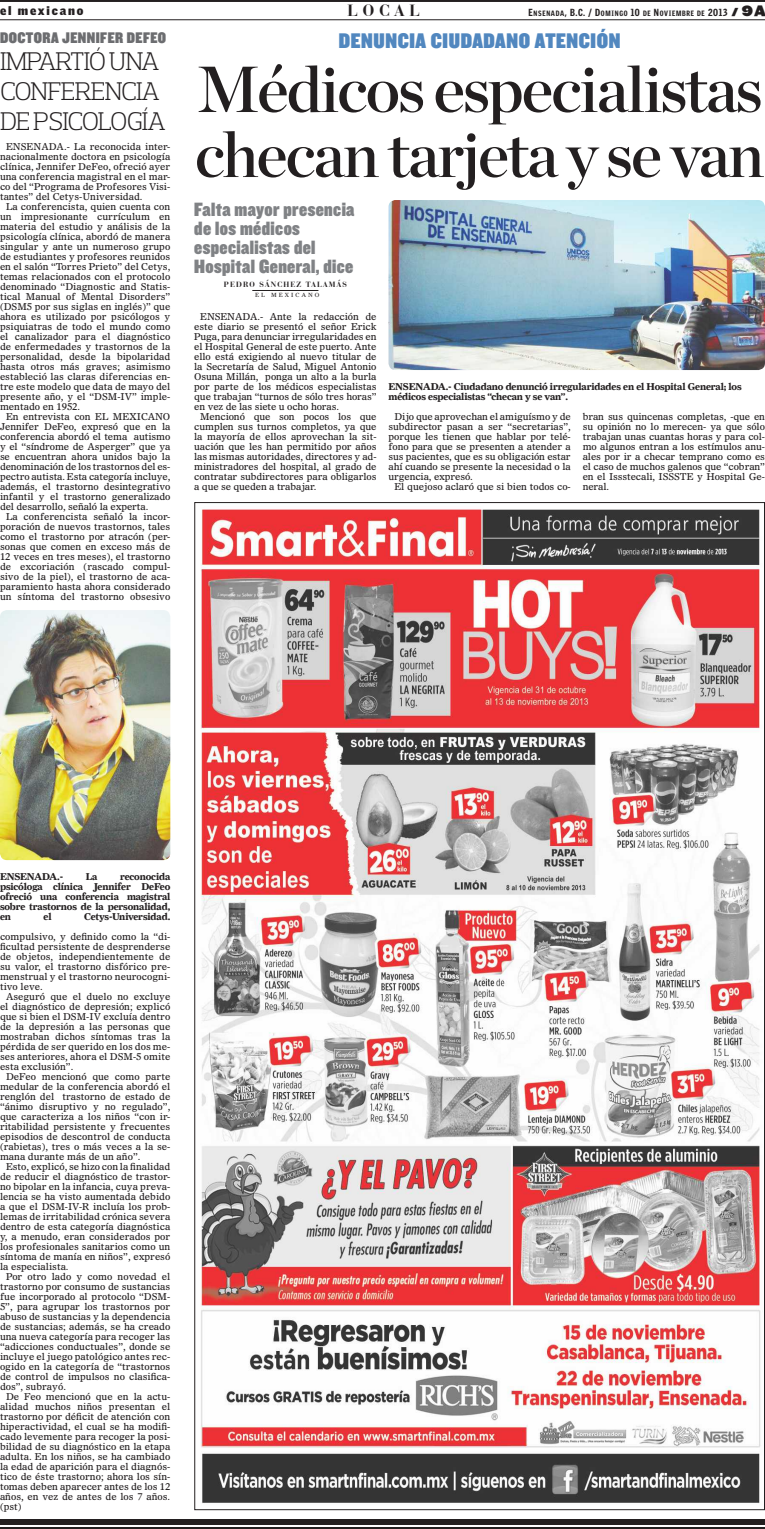
<style>
.page{position:relative;width:765px;height:1529px;background:#fff}
.page>*{position:absolute;margin:0;border:0;box-sizing:border-box;transform-origin:0 0}
.t1{font:65px "Chronicle Display Semi";letter-spacing:-.03em;color:#231f20}
.t2{font:64px "Chronicle Display Semi";letter-spacing:-.03em;color:#231f20}
.t3{font:300 26px/30px "Prelo Slab";letter-spacing:-.035em;color:#231f20}
.t4{font:22px "Knockout 90 Ultmt Welterwt";letter-spacing:.03em;color:#5187bf}
.t5{font:20px/19px "Knockout 90 Ultmt Welterwt";letter-spacing:.02em;color:#808285}
.t6{font:700 17px "Bauer Bodoni BT";letter-spacing:.3em;color:#231f20}
.t7{font:16px "Knockout 90 Ultmt Welterwt";letter-spacing:.03em;color:#6c6d70}
.t8{font:900 12px "Griffith Gothic";letter-spacing:.15em;color:#231f20}
.t9{font:700 10px/10px "Farnham Display";letter-spacing:-.01em;color:#231f20}
.t10{font:9.5px/10px "Olympian LT Std";color:#231f20;text-align:justify}
.t11{font:700 8px "Bauer Bodoni BT";letter-spacing:.15em;color:#231f20}
.t12{font:900 7.5px "Griffith Gothic Cond";letter-spacing:.095em;color:#231f20}
.t13{font:6px "Farnham Display";letter-spacing:.345em;color:#231f20}
.s1{font-size:10px}
.s2{font-family:"Champion HTF Heavyweight";font-weight:400;font-size:10px}
.s3{font-family:"Champion HTF Heavyweight";font-weight:400;font-size:13px}
</style>
<div class="page">
<hr style="left:0;top:19px;width:765px;height:1px;background:#231f20">
<hr style="left:0;top:0;width:765px;height:2px;background:#231f20">
<div style="left:0;top:1519px;width:765px;height:6px;background:#231f20"></div>
<hr style="left:0;top:1527px;width:765px;height:2px;background:#231f20">
<hr style="left:252px;top:290px;width:66px;height:1px;background:#231f20">
<img style="left:388px;top:200px;width:377px;height:170px;border-radius:7px">
<img style="left:0;top:610px;width:170px;height:250px;border-radius:7px">
<img style="left:200px;top:509px;width:561px;height:994px">
<p class="t8" style="left:0;top:3px;width:85px">el mexicano</p>
<h3 class="t6" style="left:347px;top:-1px;width:74px">LOCAL</h3>
<p class="t12" style="left:529px;top:9px;width:239px"><span class="s1">E</span>NSENADA<span class="s1">, B.C. / D</span>OMINGO <span class="s1">10</span> DE <span class="s1">N</span>OVIEMBRE DE <span class="s1">2013</span> <span class="s2">/</span> <span class="s3">9A</span></p>
<h3 class="t7" style="left:0;top:27px;width:168px">Doctora Jennifer DeFeo</h3>
<h3 class="t3" style="left:0;top:46px;width:167px">IMPARTIÓ UNA<br>CONFERENCIA<br>DE PSICOLOGÍA</h3>
<p class="t10" style="left:0;top:141px;width:172px;text-indent:6px">ENSENADA.- La reconocida inter&shy;nacionalmente doctora en psicología clínica, Jennifer DeFeo, ofreció ayer una conferencia magistral en el mar&shy;co del “Programa de Profesores Visi&shy;tantes” del Cetys-Universidad.</p>
<p class="t10" style="left:0;top:201px;width:172px;text-indent:6px">La conferencista, quien cuenta con un impresionante currículum en materia del estudio y análisis de la psicología clínica, abordó de manera singular y ante un numeroso grupo de estudiantes y profesores reunidos en el salón “Torres Prieto” del Cetys, temas relacionados con el protocolo denominado “Diagnostic and Statis&shy;tical Manual of Mental Disorders” (DSM5 por sus siglas en inglés)” que ahora es utilizado por psicólogos y psiquiatras de todo el mundo como el canalizador para el diagnóstico de enfermedades y trastornos de la personalidad, desde la bipolaridad hasta otros más graves; asimismo estableció las claras diferencias en&shy;tre este modelo que data de mayo del presente año, y el “DSM-IV” imple&shy;mentado en 1952.</p>
<p class="t10" style="left:0;top:411px;width:172px;text-indent:6px">En entrevista con EL MEXICANO Jennifer DeFeo, expresó que en la conferencia abordó el tema autismo y el “síndrome de Asperger” que ya se encuentran ahora unidos bajo la denominación de los trastornos del es&shy;pectro autista. Esta categoría incluye, además, el trastorno desintegrativo infantil y el trastorno generalizado del desarrollo, señaló la experta.</p>
<p class="t10" style="left:0;top:511px;width:172px;text-indent:6px">La conferencista señaló la incor&shy;poración de nuevos trastornos, tales como el trastorno por atracón (per&shy;sonas que comen en exceso más de 12 veces en tres meses), el trastorno de excoriación (rascado compul&shy;sivo de la piel), el trastorno de aca&shy;paramiento hasta ahora considerado un síntoma del trastorno obsesivo</p>
<h3 class="t4" style="left:339px;top:25px;width:283px">Denuncia ciudadano atención</h3>
<h1 class="t1" style="left:196px;top:38px;width:568px">Médicos especialistas</h1>
<h2 class="t2" style="left:195px;top:104px;width:571px">checan tarjeta y se van</h2>
<h3 class="t5" style="left:194px;top:199px;width:162px">Falta mayor presencia de los médicos especialistas del<br>Hospital General, dice</h3>
<p class="t11" style="left:224px;top:279px;width:124px">PEDRO SÁNCHEZ TALAMÁS</p>
<p class="t13" style="left:255px;top:291px;width:66px">EL MEXICANO</p>
<p class="t10" style="left:194px;top:311px;width:184px;text-indent:6px">ENSENADA.- Ante la redacción de este diario se presentó el señor Erick Puga, para denunciar irregularidades en el Hospital General de este puerto. Ante ello está exigiendo al nuevo titular de la Secretaría de Salud, Miguel Antonio Osuna Millán, ponga un alto a la burla por parte de los médicos especialistas que trabajan “turnos de sólo tres horas” en vez de las siete u ocho horas.</p>
<p class="t10" style="left:194px;top:411px;width:184px;text-indent:6px">Mencionó que son pocos los que cumplen sus turnos completos, ya que la mayoría de ellos aprovechan la sit&shy;uación que les han permitido por años las mismas autoridades, directores y ad&shy;ministradores del hospital, al grado de contratar subdirectores para obligarlos a que se queden a trabajar.</p>
<p class="t9" style="left:388px;top:381px;width:355px">ENSENADA.- Ciudadano denunció irregularidades en el Hospital General; los médicos especialistas “checan y se van”.</p>
<p class="t10" style="left:388px;top:411px;width:184px;text-indent:6px">Dijo que aprovechan el amiguísmo y de subdirector pasan a ser “secretarias”, porque les tienen que hablar por telé&shy;fono para que se presenten a atender a sus pacientes, que es su obligación estar ahí cuando se presente la necesidad o la urgencia, expresó.</p>
<p class="t10" style="left:394px;top:481px;width:178px">El quejoso aclaró que si bien todos co-</p>
<p class="t10" style="left:583px;top:411px;width:184px">bran sus quincenas completas, -que en su opinión no lo merecen- ya que sólo trabajan unas cuantas horas y para col&shy;mo algunos entran a los estímulos anu&shy;ales por ir a checar temprano como es el caso de muchos galenos que “cobran” en el Issstecali, ISSSTE y Hospital Ge&shy;neral.</p>
<p class="t9" style="left:0;top:871px;width:172px;text-align:justify;text-indent:120px">reconocida psicóloga clínica Jennifer DeFeo ofreció una conferencia magistral sobre trastornos de la personalidad, en</p>
<p class="t9" style="left:0;top:871px;width:65px">ENSENADA.-</p>
<p class="t9" style="left:86px;top:871px;width:13px">La</p>
<p class="t9" style="left:43px;top:911px;width:10px">el</p>
<p class="t9" style="left:84px;top:911px;width:88px">Cetys-Universidad.</p>
<p class="t10" style="left:0;top:931px;width:172px">compulsivo, y definido como la “di&shy;ficultad persistente de desprenderse de objetos, independientemente de su valor, el trastorno disfórico pre&shy;menstrual y el trastorno neurocogni&shy;tivo leve.</p>
<p class="t10" style="left:0;top:991px;width:172px;text-indent:6px">Aseguró que el duelo no excluye el diagnóstico de depresión; explicó que si bien el DSM-IV excluía dentro de la depresión a las personas que mostraban dichos síntomas tras la pérdida de ser querido en los dos me&shy;ses anteriores, ahora el DSM-5 omite esta exclusión”.</p>
<p class="t10" style="left:0;top:1071px;width:172px;text-indent:6px">DeFeo mencionó que como parte medular de la conferencia abordó el renglón del trastorno de estado de “ánimo disruptivo y no regulado”, que caracteriza a los niños “con ir&shy;ritabilidad persistente y frecuentes episodios de descontrol de conducta (rabietas), tres o más veces a la se&shy;mana durante más de un año”.</p>
<p class="t10" style="left:0;top:1161px;width:172px;text-indent:6px">Esto, explicó, se hizo con la finalidad de reducir el diagnóstico de trastor&shy;no bipolar en la infancia, cuya preva&shy;lencia se ha visto aumentada debido a que el DSM-IV-R incluía los prob&shy;lemas de irritabilidad crónica severa dentro de esta categoría diagnóstica y, a menudo, eran considerados por los profesionales sanitarios como un síntoma de manía en niños”, expresó la especialista.</p>
<p class="t10" style="left:0;top:1271px;width:172px;text-indent:6px">Por otro lado y como novedad el trastorno por consumo de sustancias fue incorporado al protocolo “DSM-5”, para agrupar los trastornos por abuso de sustancias y la dependencia de sustancias; además, se ha creado una nueva categoría para recoger las “adicciones conductuales”, donde se incluye el juego patológico antes rec&shy;ogido en la categoría de “trastornos de control de impulsos no clasifica&shy;dos”, subrayó.</p>
<p class="t10" style="left:0;top:1391px;width:172px;text-indent:6px">De Feo mencionó que en la actu&shy;alidad muchos niños presentan el trastorno por déficit de atención con hiperactividad, el cual se ha modifi&shy;cado levemente para recoger la posi&shy;bilidad de su diagnóstico en la etapa adulta. En los niños, se ha cambiado la edad de aparición para el diagnós&shy;tico de éste trastorno; ahora los sín&shy;tomas deben aparecer antes de los 12 años, en vez de antes de los 7 años. (pst)</p>
</div>
